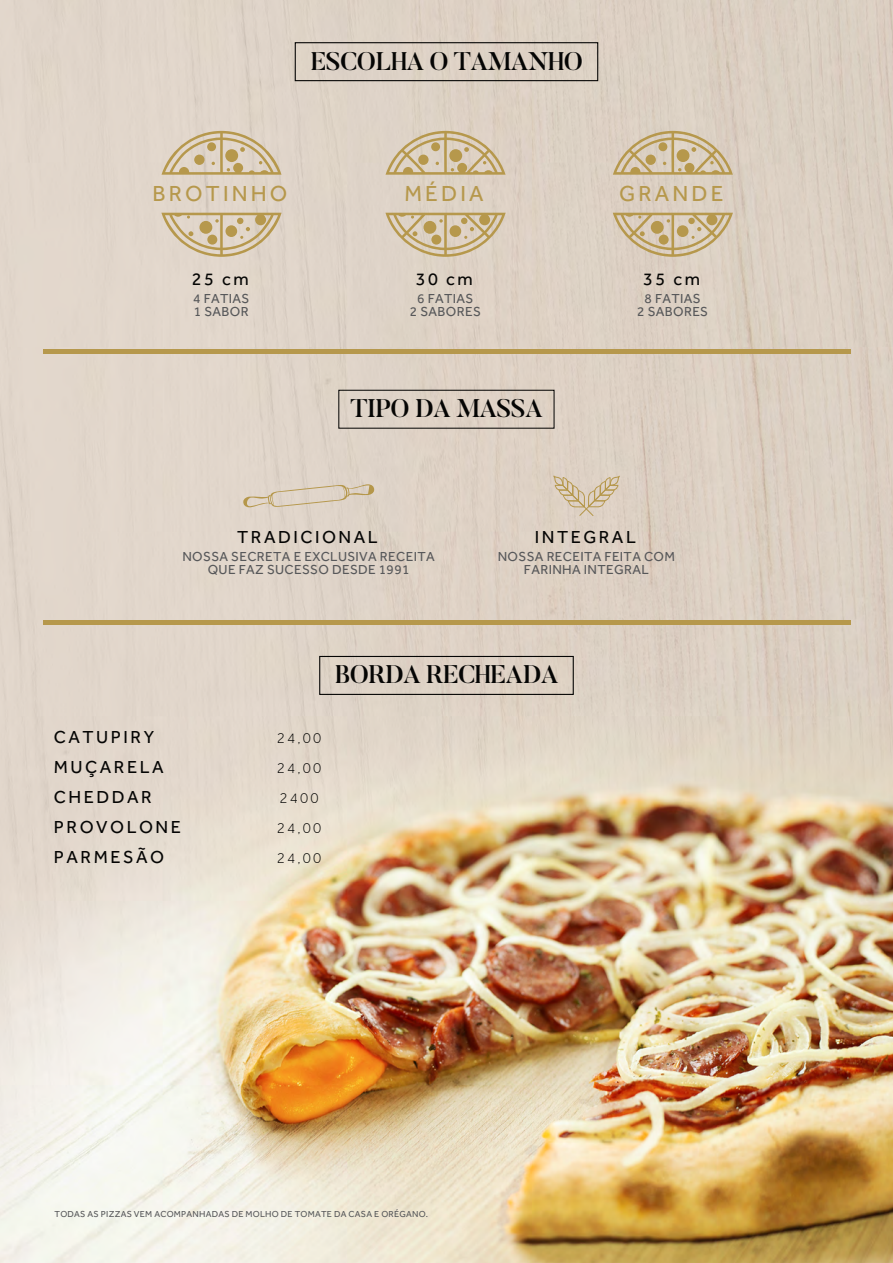
<style>
.page{position:relative;width:893px;height:1263px;background:#fff}
.page>*{position:absolute;margin:0;border:0;box-sizing:border-box;transform-origin:0 0}
.t1{font:500 25.35px "Butler";letter-spacing:-.025em;color:#050504}
.t2{font:22.5px "Effra";letter-spacing:.14em;color:#b6984c}
.t3{font:18px/30px "Effra";letter-spacing:.14em;color:#050504}
.t4{font:300 15px/30px "Effra";letter-spacing:.14em;color:#050504}
.t5{font:13.5px/13.5px "Effra";letter-spacing:.025em;color:#57585a;text-align:center}
.t6{font:9px "Effra";letter-spacing:.025em;color:#57585a}
</style>
<div class="page">
<img style="left:0;top:0;width:893px;height:1263px">
<div style="left:43px;top:620px;width:807px;height:5px;background:#b6984c"></div>
<div style="left:43px;top:349px;width:807px;height:5px;background:#b6984c"></div>
<div style="left:295px;top:42px;width:303px;height:39px;border:1px solid #050504"></div>
<div style="left:338px;top:390px;width:217px;height:39px;border:1px solid #050504"></div>
<div style="left:319px;top:656px;width:255px;height:39px;border:1px solid #050504"></div>
<svg style="left:613px;top:213px;width:120px;height:44px"></svg>
<svg style="left:613px;top:131px;width:120px;height:44px"></svg>
<div style="left:651px;top:221px;width:13px;height:13px;background:#b6984c;border-radius:50%"></div>
<div style="left:659px;top:235px;width:10px;height:10px;background:#b6984c;border-radius:50%"></div>
<svg style="left:385px;top:213px;width:121px;height:44px"></svg>
<svg style="left:386px;top:131px;width:120px;height:44px"></svg>
<div style="left:423px;top:221px;width:13px;height:13px;background:#b6984c;border-radius:50%"></div>
<div style="left:431px;top:235px;width:10px;height:10px;background:#b6984c;border-radius:50%"></div>
<svg style="left:161px;top:213px;width:121px;height:44px"></svg>
<svg style="left:161px;top:131px;width:121px;height:44px"></svg>
<div style="left:199px;top:221px;width:13px;height:13px;background:#b6984c;border-radius:50%"></div>
<div style="left:207px;top:235px;width:10px;height:10px;background:#b6984c;border-radius:50%"></div>
<svg style="left:243px;top:483px;width:131px;height:25px"></svg>
<svg style="left:553px;top:475px;width:67px;height:41px"></svg>
<h1 class="t1" style="left:311px;top:45px;width:274px">ESCOLHA O TAMANHO</h1>
<h2 class="t2" style="left:152px;top:180px;width:136px">BROTINHO</h2>
<h2 class="t2" style="left:404px;top:180px;width:80px">MÉDIA</h2>
<h2 class="t2" style="left:619px;top:180px;width:106px">GRANDE</h2>
<h3 class="t3" style="left:192px;top:264px;width:59px">25 cm</h3>
<h3 class="t3" style="left:416px;top:264px;width:59px">30 cm</h3>
<h3 class="t3" style="left:643px;top:264px;width:59px">35 cm</h3>
<p class="t5" style="left:193px;top:291px;width:58px;text-align:left">4 FATIAS<br>1 SABOR</p>
<p class="t5" style="left:410px;top:291px;width:72px">6 FATIAS<br>2 SABORES</p>
<p class="t5" style="left:637px;top:291px;width:72px">8 FATIAS<br>2 SABORES</p>
<h1 class="t1" style="left:350px;top:392px;width:194px">TIPO DA MASSA</h1>
<h3 class="t3" style="left:237px;top:522px;width:142px">TRADICIONAL</h3>
<p class="t5" style="left:182px;top:549px;width:254px">NOSSA SECRETA E EXCLUSIVA RECEITA<br>QUE FAZ SUCESSO DESDE 1991</p>
<h3 class="t3" style="left:535px;top:522px;width:103px">INTEGRAL</h3>
<p class="t5" style="left:498px;top:549px;width:179px">NOSSA RECEITA FEITA COM<br>FARINHA INTEGRAL</p>
<h1 class="t1" style="left:335px;top:658px;width:225px">BORDA RECHEADA</h1>
<h3 class="t3" style="left:54px;top:722px;width:102px">CATUPIRY</h3>
<h3 class="t3" style="left:54px;top:752px;width:111px">MUÇARELA<br>CHEDDAR</h3>
<h3 class="t3" style="left:54px;top:812px;width:129px">PROVOLONE</h3>
<p class="t4" style="left:277px;top:723px;width:46px">24,00<br>24,00<br>2400<br>24,00</p>
<h3 class="t3" style="left:54px;top:842px;width:112px">PARMESÃO</h3>
<p class="t4" style="left:277px;top:843px;width:46px">24,00</p>
<p class="t6" style="left:55px;top:1209px;width:375px">TODAS AS PIZZAS VEM ACOMPANHADAS DE MOLHO DE TOMATE DA CASA E ORÉGANO.</p>
</div>
